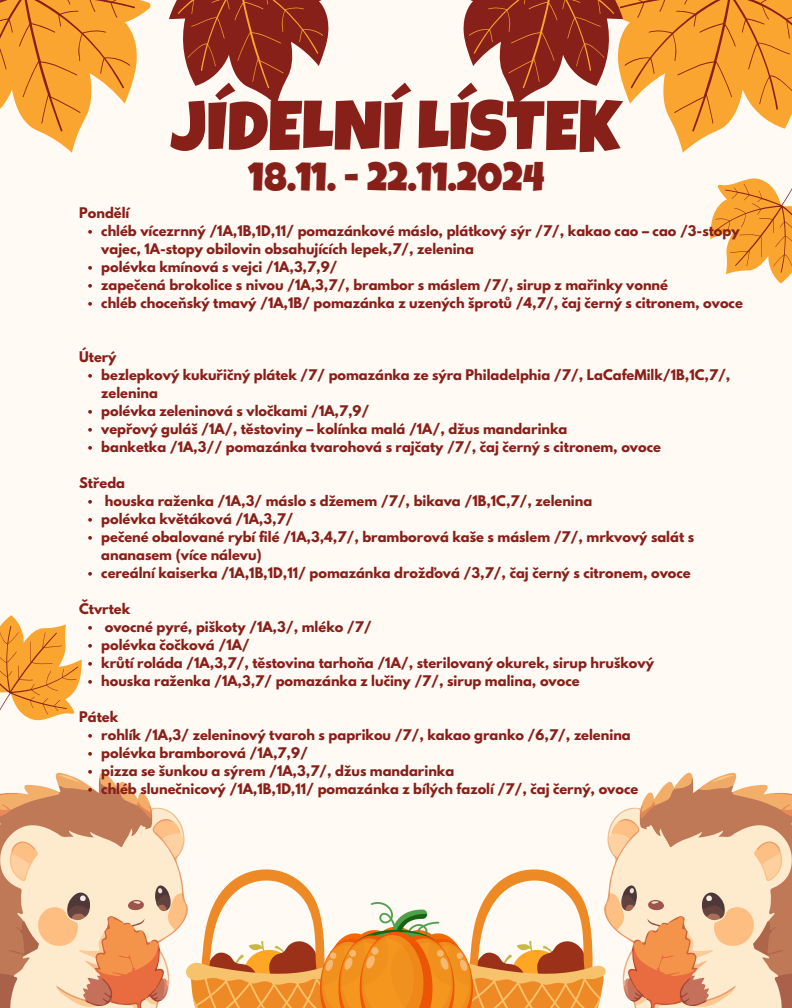
<style>
.page{position:relative;width:792px;height:1008px;background:#fffaf3}
.page>*{position:absolute;margin:0;border:0;box-sizing:border-box;transform-origin:0 0}
.t1{font:70px "Luckiest Guy";color:#88201a}
.t2{font:40.1px "Luckiest Guy";color:#88201a}
.t3{font:700 13px/18px "League Spartan";color:#88201a}
</style>
<div class="page">
<svg style="left:0;top:0;width:151px;height:152px"></svg>
<svg style="left:169px;top:0;width:160px;height:105px"></svg>
<svg style="left:472px;top:772px;width:320px;height:236px"></svg>
<img style="left:338px;top:903px;width:134px;height:105px">
<svg style="left:463px;top:0;width:329px;height:284px"></svg>
<svg style="left:88px;top:230px;width:4px;height:4px"></svg>
<svg style="left:88px;top:266px;width:4px;height:4px"></svg>
<svg style="left:88px;top:284px;width:4px;height:4px"></svg>
<svg style="left:88px;top:302px;width:4px;height:4px"></svg>
<svg style="left:88px;top:374px;width:4px;height:4px"></svg>
<svg style="left:88px;top:410px;width:4px;height:4px"></svg>
<svg style="left:88px;top:428px;width:4px;height:4px"></svg>
<svg style="left:88px;top:446px;width:4px;height:4px"></svg>
<svg style="left:88px;top:500px;width:4px;height:4px"></svg>
<svg style="left:88px;top:518px;width:4px;height:4px"></svg>
<svg style="left:88px;top:536px;width:4px;height:4px"></svg>
<svg style="left:88px;top:572px;width:4px;height:4px"></svg>
<svg style="left:0;top:615px;width:92px;height:141px"></svg>
<svg style="left:0;top:770px;width:338px;height:238px"></svg>
<p class="t1" style="left:171px;top:101px;width:452px">JÍDELNÍ LÍSTEK</p>
<h3 class="t2" style="left:249px;top:163px;width:298px">18.11. - 22.11.2024</h3>
<p class="t3" style="left:79px;top:205px;width:52px">Pondělí</p>
<p class="t3" style="left:101px;top:223px;width:640px">chléb vícezrnný /1A,1B,1D,11/ pomazánkové máslo, plátkový sýr /7/, kakao cao – cao /3-stopy vajec, 1A-stopy obilovin obsahujících lepek,7/, zelenina</p>
<h1 class="t3" style="left:101px;top:259px;width:238px">polévka kmínová s vejci /1A,3,7,9/</h1>
<p class="t3" style="left:101px;top:277px;width:568px">zapečená brokolice s nivou /1A,3,7/, brambor s máslem /7/, sirup z mařinky vonné</p>
<h2 class="t3" style="left:101px;top:295px;width:643px">chléb choceňský tmavý /1A,1B/ pomazánka z uzených šprotů /4,7/, čaj černý s citronem, ovoce</h2>
<h3 class="t3" style="left:79px;top:349px;width:39px">Úterý</h3>
<p class="t3" style="left:101px;top:367px;width:631px">bezlepkový kukuřičný plátek /7/ pomazánka ze sýra Philadelphia /7/, LaCafeMilk/1B,1C,7/, zelenina</p>
<p class="t3" style="left:101px;top:403px;width:270px">polévka zeleninová s vločkami /1A,7,9/</p>
<p class="t3" style="left:101px;top:421px;width:468px">vepřový guláš /1A/, těstoviny – kolínka malá /1A/, džus mandarinka</p>
<p class="t3" style="left:101px;top:439px;width:561px">banketka /1A,3// pomazánka tvarohová s rajčaty /7/, čaj černý s citronem, ovoce</p>
<h3 class="t3" style="left:79px;top:475px;width:47px">Středa</h3>
<p class="t3" style="left:105px;top:493px;width:489px">houska raženka /1A,3/ máslo s džemem /7/, bikava /1B,1C,7/, zelenina</p>
<p class="t3" style="left:101px;top:511px;width:194px">polévka květáková /1A,3,7/</p>
<p class="t3" style="left:101px;top:529px;width:594px">pečené obalované rybí filé /1A,3,4,7/, bramborová kaše s máslem /7/, mrkvový salát s ananasem (více nálevu)</p>
<p class="t3" style="left:101px;top:565px;width:591px">cereální kaiserka /1A,1B,1D,11/ pomazánka drožďová /3,7/, čaj černý s citronem, ovoce</p>
<h3 class="t3" style="left:79px;top:601px;width:52px">Čtvrtek</h3>
<p class="t3" style="left:105px;top:619px;width:268px">ovocné pyré, piškoty /1A,3/, mléko /7/</p>
<p class="t3" style="left:101px;top:637px;width:150px">polévka čočková /1A/</p>
<p class="t3" style="left:101px;top:655px;width:554px">krůtí roláda /1A,3,7/, těstovina tarhoňa /1A/, sterilovaný okurek, sirup hruškový</p>
<p class="t3" style="left:101px;top:673px;width:480px">houska raženka /1A,3,7/ pomazánka z lučiny /7/, sirup malina, ovoce</p>
<h3 class="t3" style="left:79px;top:709px;width:40px">Pátek</h3>
<p class="t3" style="left:101px;top:727px;width:531px">rohlík /1A,3/ zeleninový tvaroh s paprikou /7/, kakao granko /6,7/, zelenina</p>
<p class="t3" style="left:101px;top:745px;width:208px">polévka bramborová /1A,7,9/</p>
<p class="t3" style="left:101px;top:763px;width:354px">pizza se šunkou a sýrem /1A,3,7/, džus mandarinka</p>
<p class="t3" style="left:101px;top:781px;width:538px">chléb slunečnicový /1A,1B,1D,11/ pomazánka z bílých fazolí /7/, čaj černý, ovoce</p>
</div>
